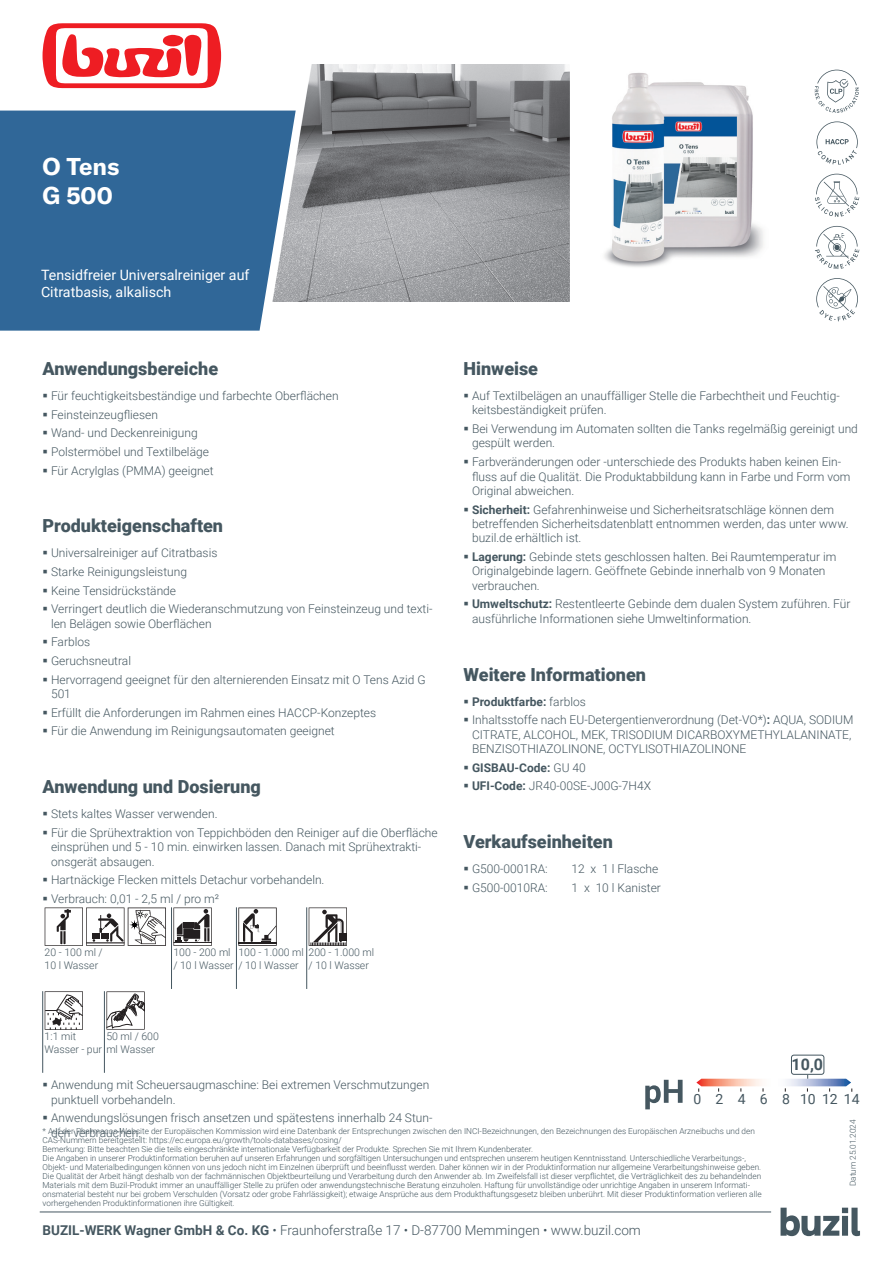
<style>
.page{position:relative;width:893px;height:1263px;background:#fff}
.page>*{position:absolute;margin:0;border:0;box-sizing:border-box;transform-origin:0 0}
.t1{font:700 24px/28.8px "GT America LCG";color:#fff}
.t2{font:900 18px "Roboto";color:#455760}
.t3{font:700 16.05px "Roboto";color:#455760}
.t4{font:14.25px/17.1px "Roboto";color:#fff}
.t5{font:13.95px "Roboto";color:#455760}
.t6{font:300 13.5px "Roboto";color:#455760}
.t7{font:300 12px/14.4px "Roboto";color:#455760}
.t8{font:700 12px "Roboto";color:#455760}
.t9{font:300 10.5px/12.6px "Roboto";color:#455760}
.t10{font:300 8.25px/9px "Roboto";color:#455760}
.s1{font-weight:700}
.s2{font-weight:300}
</style>
<div class="page">
<img style="left:269px;top:64px;width:300px;height:238px">
<svg style="left:814px;top:69px;width:45px;height:44px"></svg>
<svg style="left:816px;top:121px;width:42px;height:44px"></svg>
<svg style="left:815px;top:174px;width:44px;height:43px"></svg>
<svg style="left:815px;top:226px;width:44px;height:43px"></svg>
<svg style="left:816px;top:278px;width:42px;height:43px"></svg>
<svg style="left:43px;top:23px;width:178px;height:65px"></svg>
<div style="left:0;top:111px;width:296px;height:220px;background:#306798"></div>
<svg style="left:45px;top:907px;width:121px;height:39px"></svg>
<svg style="left:173px;top:907px;width:39px;height:39px"></svg>
<hr style="left:171px;top:907px;width:1px;height:82px;background:#455760">
<svg style="left:238px;top:907px;width:39px;height:39px"></svg>
<hr style="left:236px;top:907px;width:1px;height:82px;background:#455760">
<svg style="left:309px;top:907px;width:38px;height:39px"></svg>
<hr style="left:306px;top:907px;width:1px;height:82px;background:#455760">
<svg style="left:45px;top:991px;width:38px;height:39px"></svg>
<hr style="left:42px;top:991px;width:1px;height:82px;background:#455760">
<svg style="left:106px;top:991px;width:39px;height:39px"></svg>
<hr style="left:104px;top:991px;width:1px;height:82px;background:#455760">
<hr style="left:40px;top:1212px;width:731px;height:1px;background:#455760">
<svg style="left:780px;top:1208px;width:80px;height:28px"></svg>
<img style="left:604px;top:73px;width:160px;height:194px">
<svg style="left:645px;top:1080px;width:38px;height:29px"></svg>
<svg style="left:696px;top:1075px;width:156px;height:17px"></svg>
<div style="left:791px;top:1054px;width:33px;height:21px;border:1px solid #455760;border-radius:2px"></div>
<h1 class="t1" style="left:43px;top:152px;width:79px">O Tens<br>G 500</h1>
<p class="t4" style="left:41px;top:266px;width:210px">Tensidfreier Universalreiniger auf<br>Citratbasis, alkalisch</p>
<h2 class="t2" style="left:43px;top:356px;width:177px">Anwendungsbereiche</h2>
<p class="t7" style="left:43px;top:388px;width:298px">▪ Für feuchtigkeitsbeständige und farbechte Oberflächen</p>
<p class="t7" style="left:43px;top:407px;width:117px">▪ Feinsteinzeugfliesen</p>
<p class="t7" style="left:43px;top:425px;width:157px">▪ Wand- und Deckenreinigung</p>
<p class="t7" style="left:43px;top:444px;width:168px">▪ Polstermöbel und Textilbeläge</p>
<p class="t7" style="left:43px;top:463px;width:173px">▪ Für Acrylglas (PMMA) geeignet</p>
<h2 class="t2" style="left:43px;top:513px;width:182px">Produkteigenschaften</h2>
<p class="t7" style="left:43px;top:545px;width:176px">▪ Universalreiniger auf Citratbasis</p>
<p class="t7" style="left:43px;top:564px;width:146px">▪ Starke Reinigungsleistung</p>
<p class="t7" style="left:43px;top:583px;width:135px">▪ Keine Tensidrückstände</p>
<p class="t7" style="left:51px;top:601px;width:383px;text-indent:-9px">▪ Verringert deutlich die Wiederanschmutzung von Feinsteinzeug und texti&shy;len Belägen sowie Oberflächen</p>
<p class="t7" style="left:43px;top:634px;width:49px">▪ Farblos</p>
<p class="t7" style="left:43px;top:653px;width:90px">▪ Geruchsneutral</p>
<p class="t7" style="left:51px;top:672px;width:376px;text-indent:-9px">▪ Hervorragend geeignet für den alternierenden Einsatz mit O Tens Azid G<br>501</p>
<p class="t7" style="left:43px;top:705px;width:335px">▪ Erfüllt die Anforderungen im Rahmen eines HACCP-Konzeptes</p>
<p class="t7" style="left:43px;top:723px;width:294px">▪ Für die Anwendung im Reinigungsautomaten geeignet</p>
<h2 class="t2" style="left:43px;top:774px;width:220px">Anwendung und Dosierung</h2>
<p class="t7" style="left:43px;top:806px;width:177px">▪ Stets kaltes Wasser verwenden.</p>
<p class="t7" style="left:51px;top:825px;width:388px;text-indent:-9px">▪ Für die Sprühextraktion von Teppichböden den Reiniger auf die Oberfläche einsprühen und 5 - 10 min. einwirken lassen. Danach mit Sprühextrakti&shy;onsgerät absaugen.</p>
<p class="t7" style="left:43px;top:872px;width:283px">▪ Hartnäckige Flecken mittels Detachur vorbehandeln.</p>
<p class="t7" style="left:43px;top:891px;width:178px">▪ Verbrauch: 0,01 - 2,5 ml / pro m²</p>
<p class="t9" style="left:45px;top:946px;width:60px">20 - 100 ml /<br>10 l Wasser</p>
<p class="t9" style="left:173px;top:946px;width:127px">100 - 200 ml<br>/ 10 l Wasser / 10 l Wasser</p>
<p class="t9" style="left:238px;top:946px;width:67px">100 - 1.000 ml</p>
<p class="t9" style="left:309px;top:946px;width:67px">200 - 1.000 ml / 10 l Wasser</p>
<h2 class="t2" style="left:463px;top:356px;width:76px">Hinweise</h2>
<p class="t7" style="left:472px;top:388px;width:369px;text-indent:-9px">▪ Auf Textilbelägen an unauffälliger Stelle die Farbechtheit und Feuchtig&shy;keitsbeständigkeit prüfen.</p>
<p class="t7" style="left:472px;top:421px;width:387px;text-indent:-9px">▪ Bei Verwendung im Automaten sollten die Tanks regelmäßig gereinigt und gespült werden.</p>
<p class="t7" style="left:472px;top:454px;width:380px;text-indent:-9px">▪ Farbveränderungen oder -unterschiede des Produkts haben keinen Ein&shy;fluss auf die Qualität. Die Produktabbildung kann in Farbe und Form vom<br>Original abweichen.</p>
<p class="t7" style="left:472px;top:502px;width:378px;text-indent:-9px">▪ <span class="s1">Sicherheit:</span> Gefahrenhinweise und Sicherheitsratschläge können dem betreffenden Sicherheitsdatenblatt entnommen werden, das unter www. buzil.de erhältlich ist.</p>
<p class="t7" style="left:472px;top:549px;width:366px;text-indent:-9px">▪ <span class="s1">Lagerung:</span> Gebinde stets geschlossen halten. Bei Raumtemperatur im<br>Originalgebinde lagern. Geöffnete Gebinde innerhalb von 9 Monaten verbrauchen.</p>
<p class="t7" style="left:472px;top:596px;width:380px;text-indent:-9px">▪ <span class="s1">Umweltschutz:</span> Restentleerte Gebinde dem dualen System zuführen. Für ausführliche Informationen siehe Umweltinformation.</p>
<h2 class="t2" style="left:463px;top:662px;width:184px">Weitere Informationen</h2>
<p class="t8" style="left:463px;top:693px;width:124px">▪ Produktfarbe: <span class="s2">farblos</span></p>
<p class="t7" style="left:472px;top:712px;width:383px;text-indent:-9px">▪ Inhaltsstoffe nach EU-Detergentienverordnung (Det-VO*)<span class="s1">:</span> AQUA, SODIUM<br>CITRATE, ALCOHOL, MEK, TRISODIUM DICARBOXYMETHYLALANINATE,<br>BENZISOTHIAZOLINONE, OCTYLISOTHIAZOLINONE</p>
<p class="t8" style="left:463px;top:759px;width:124px">▪ GISBAU-Code: <span class="s2">GU 40</span></p>
<p class="t7" style="left:463px;top:778px;width:189px">▪ <span class="s1">UFI-Code:</span> JR40-00SE-J00G-7H4X</p>
<h2 class="t2" style="left:463px;top:829px;width:151px">Verkaufseinheiten</h2>
<p class="t7" style="left:463px;top:861px;width:86px">▪ G500-0001RA:</p>
<p class="t7" style="left:571px;top:861px;width:88px">12 x 1 l Flasche</p>
<p class="t7" style="left:463px;top:880px;width:86px">▪ G500-0010RA:</p>
<p class="t7" style="left:571px;top:880px;width:91px">1 x 10 l Kanister</p>
<p class="t9" style="left:106px;top:1029px;width:54px">50 ml / 600</p>
<p class="t7" style="left:51px;top:1077px;width:380px;text-indent:-9px">▪ Anwendung mit Scheuersaugmaschine: Bei extremen Verschmutzungen punktuell vorbehandeln.</p>
<p class="t7" style="left:51px;top:1110px;width:383px;text-indent:-9px">▪ Anwendungslösungen frisch ansetzen und spätestens innerhalb 24 Stun&shy;den verbrauchen.</p>
<p class="t9" style="left:45px;top:1029px;width:112px">1:1 mit<br>Wasser - pur ml Wasser</p>
<h3 class="t3" style="left:792px;top:1052px;width:33px">10,0</h3>
<p class="t5" style="left:694px;top:1089px;width:168px">0 2 4 6 8 101214</p>
<p class="t10" style="left:43px;top:1126px;width:721px">* Auf der Pharmacos-Website der Europäischen Kommission wird eine Datenbank der Entsprechungen zwischen den INCI-Bezeichnungen, den Bezeichnungen des Europäischen Arzneibuchs und den CAS-Nummern bereitgestellt: https://ec.europa.eu/growth/tools-databases/cosing/<br>Bemerkung: Bitte beachten Sie die teils eingeschränkte internationale Verfügbarkeit der Produkte. Sprechen Sie mit Ihrem Kundenberater.<br>Die Angaben in unserer Produktinformation beruhen auf unseren Erfahrungen und sorgfältigen Untersuchungen und entsprechen unserem heutigen Kenntnisstand. Unterschiedliche Verarbeitungs-, Objekt- und Materialbedingungen können von uns jedoch nicht im Einzelnen überprüft und beeinflusst werden. Daher können wir in der Produktinformation nur allgemeine Verarbeitungshinweise geben.<br>Die Qualität der Arbeit hängt deshalb von der fachmännischen Objektbeurteilung und Verarbeitung durch den Anwender ab. Im Zweifelsfall ist dieser verpflichtet, die Verträglichkeit des zu behandelnden Materials mit dem Buzil-Produkt immer an unauffälliger Stelle zu prüfen oder anwendungstechnische Beratung einzuholen. Haftung für unvollständige oder unrichtige Angaben in unserem Informati&shy;onsmaterial besteht nur bei grobem Verschulden (Vorsatz oder grobe Fahrlässigkeit); etwaige Ansprüche aus dem Produkthaftungsgesetz bleiben unberührt. Mit dieser Produktinformation verlieren alle vorhergehenden Produktinformationen ihre Gültigkeit.</p>
<p class="t10" style="left:848px;top:1186px;width:68px;rotate:-90deg">Datum 25.01.2024</p>
<p class="t6" style="left:43px;top:1221px;width:600px"><span class="s1">BUZIL-WERK Wagner GmbH &amp; Co. KG</span> • Fraunhoferstraße 17 • D-87700 Memmingen • www.buzil.com</p>
</div>
